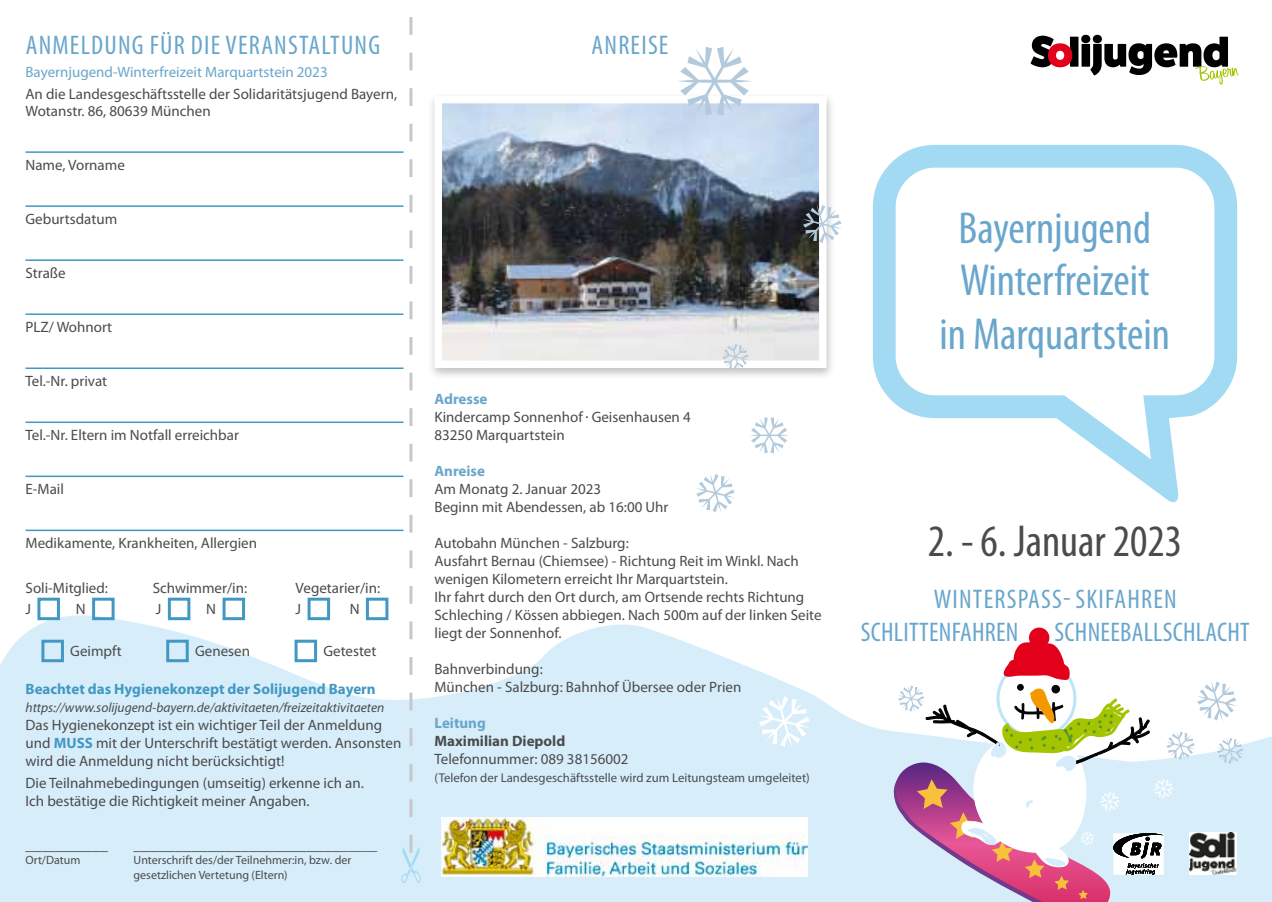
<style>
.page{position:relative;width:1272px;height:902px;background:#fff}
.page>*{position:absolute;margin:0;border:0;box-sizing:border-box;transform-origin:0 0}
.t1{font:condensed 45px/53.2px "Myriad Pro";color:#69a6cc;text-align:center}
.t2{font:condensed 45px "Myriad Pro";color:#4b4b4d}
.t3{font:condensed 27px/32.4px "Myriad Pro";letter-spacing:.045em;color:#69a6cc}
.t4{font:condensed 27px "Myriad Pro";letter-spacing:.01em;color:#69a6cc}
.t5{font:16.5px "Myriad Pro";color:#4b4b4d}
.t6{font:15px/18px "Myriad Pro";color:#4b4b4d}
.t7{font:15px "Myriad Pro";color:#69a6cc}
.t8{font:700 15px "Myriad Pro";color:#4298c3}
.t9{font:700 15px "Myriad Pro";color:#4b4b4d}
.t10{font:700 15px "Myriad Pro";color:#69a6cc}
.t11{font:italic 13.5px "Myriad Pro";color:#4b4b4d}
.t12{font:12.75px "Myriad Pro";color:#4b4b4d}
.t13{font:12px/14.4px "Myriad Pro";color:#4b4b4d}
.s1{font-weight:700;color:#4298c3}
.s2{font-size:15px}
.s3{font-weight:700;color:#69a6cc}
.s4{font-weight:700}
</style>
<div class="page">
<svg style="left:0;top:597px;width:1271px;height:304px;fill:#d7eefa"></svg>
<div style="left:427px;top:92px;width:408px;height:288px;background:#000;opacity:.25"></div>
<img style="left:443px;top:105px;width:374px;height:254px">
<div style="left:434px;top:96px;width:392px;height:272px;border:8px solid #fff"></div>
<hr style="left:26px;top:151px;width:377px;height:2px;background:#4298c3">
<hr style="left:26px;top:205px;width:377px;height:2px;background:#4298c3">
<hr style="left:26px;top:259px;width:377px;height:2px;background:#4298c3">
<hr style="left:26px;top:313px;width:377px;height:2px;background:#4298c3">
<hr style="left:26px;top:367px;width:377px;height:2px;background:#4298c3">
<hr style="left:26px;top:421px;width:377px;height:2px;background:#4298c3">
<hr style="left:26px;top:475px;width:377px;height:2px;background:#4298c3">
<hr style="left:26px;top:529px;width:377px;height:2px;background:#4298c3">
<div style="left:37px;top:597px;width:23px;height:23px;border:3px solid #4298c3"></div>
<div style="left:92px;top:597px;width:23px;height:23px;border:3px solid #4298c3"></div>
<div style="left:168px;top:597px;width:22px;height:23px;border:3px solid #4298c3"></div>
<div style="left:222px;top:597px;width:23px;height:23px;border:3px solid #4298c3"></div>
<div style="left:307px;top:597px;width:23px;height:23px;border:3px solid #4298c3"></div>
<div style="left:366px;top:597px;width:22px;height:23px;border:3px solid #4298c3"></div>
<div style="left:41px;top:639px;width:23px;height:23px;border:3px solid #4298c3"></div>
<div style="left:166px;top:639px;width:23px;height:23px;border:3px solid #4298c3"></div>
<div style="left:294px;top:639px;width:23px;height:23px;border:3px solid #4298c3"></div>
<svg style="left:757px;top:695px;width:54px;height:52px"></svg>
<svg style="left:722px;top:343px;width:27px;height:27px"></svg>
<svg style="left:750px;top:417px;width:38px;height:36px"></svg>
<svg style="left:676px;top:47px;width:76px;height:69px"></svg>
<svg style="left:696px;top:474px;width:39px;height:38px"></svg>
<svg style="left:802px;top:204px;width:40px;height:40px"></svg>
<svg style="left:401px;top:17px;width:20px;height:865px"></svg>
<div style="left:1069px;top:37px;width:9px;height:30px;background:#000"></div>
<svg style="left:1030px;top:36px;width:42px;height:31px"></svg>
<svg style="left:1081px;top:35px;width:157px;height:50px"></svg>
<svg style="left:872px;top:145px;width:365px;height:358px"></svg>
<div style="left:1028px;top:627px;width:21px;height:21px;background:#e2001a;border-radius:50%"></div>
<svg style="left:885px;top:641px;width:358px;height:260px"></svg>
<img style="left:441px;top:817px;width:366px;height:59px">
<h2 class="t3" style="left:26px;top:29px;width:356px">ANMELDUNG FÜR DIE VERANSTALTUNG</h2>
<p class="t7" style="left:26px;top:63px;width:304px">Bayernjugend-Winterfreizeit Marquartstein 2023</p>
<p class="t6" style="left:26px;top:86px;width:373px;line-height:16.5px">An die Landesgeschäftsstelle der Solidaritätsjugend Bayern,<br>Wotanstr. 86, 80639 München</p>
<p class="t6" style="left:26px;top:156px;width:101px">Name, Vorname</p>
<p class="t6" style="left:26px;top:210px;width:93px">Geburtsdatum</p>
<p class="t6" style="left:26px;top:264px;width:42px">Straße</p>
<p class="t6" style="left:26px;top:318px;width:88px">PLZ/ Wohnort</p>
<p class="t6" style="left:26px;top:372px;width:83px">Tel.-Nr. privat</p>
<p class="t6" style="left:26px;top:426px;width:215px">Tel.-Nr. Eltern im Notfall erreichbar</p>
<p class="t6" style="left:26px;top:480px;width:40px">E-Mail</p>
<p class="t6" style="left:26px;top:534px;width:233px">Medikamente, Krankheiten, Allergien</p>
<p class="t6" style="left:26px;top:579px;width:84px">Soli-Mitglied:</p>
<p class="t6" style="left:153px;top:579px;width:96px">Schwimmer/in:</p>
<p class="t6" style="left:296px;top:579px;width:86px">Vegetarier/in:</p>
<p class="t6" style="left:26px;top:600px;width:7px">J</p>
<p class="t6" style="left:76px;top:600px;width:11px">N</p>
<p class="t6" style="left:156px;top:600px;width:7px">J</p>
<p class="t6" style="left:206px;top:600px;width:11px">N</p>
<p class="t6" style="left:296px;top:600px;width:7px">J</p>
<p class="t6" style="left:350px;top:600px;width:11px">N</p>
<p class="t6" style="left:70px;top:642px;width:53px">Geimpft</p>
<p class="t6" style="left:195px;top:642px;width:56px">Genesen</p>
<p class="t6" style="left:323px;top:642px;width:54px">Getestet</p>
<p class="t8" style="left:26px;top:678px;width:352px">Beachtet das Hygienekonzept der Solijugend Bayern</p>
<p class="t11" style="left:26px;top:698px;width:360px">https://www.solijugend-bayern.de/aktivitaeten/freizeitaktivitaeten</p>
<p class="t6" style="left:26px;top:715px;width:377px">Das Hygienekonzept ist ein wichtiger Teil der Anmeldung und <span class="s1">MUSS</span> mit der Unterschrift bestätigt werden. Ansonsten wird die Anmeldung nicht berücksichtigt!</p>
<p class="t6" style="left:26px;top:774px;width:340px">Die Teilnahmebedingungen (umseitig) erkenne ich an.<br>Ich bestätige die Richtigkeit meiner Angaben.</p>
<p class="t5" style="left:26px;top:834px;width:84px">__________</p>
<p class="t5" style="left:134px;top:834px;width:245px">_________________________<span class="s2">_____</span></p>
<p class="t13" style="left:26px;top:852px;width:56px">Ort/Datum</p>
<p class="t13" style="left:134px;top:852px;width:219px">Unterschrift des/der Teilnehmer:in, bzw. der gesetzlichen Vertetung (Eltern)</p>
<h2 class="t3" style="left:591px;top:29px;width:78px">ANREISE</h2>
<p class="t6" style="left:434px;top:390px;width:258px"><span class="s3">Adresse<br></span>Kindercamp Sonnenhof <span class="s4">.</span> Geisenhausen 4<br>83250 Marquartstein</p>
<p class="t10" style="left:434px;top:461px;width:52px">Anreise</p>
<p class="t6" style="left:434px;top:480px;width:235px">Am Monatg 2. Januar 2023<br>Beginn mit Abendessen, ab 16:00 Uhr</p>
<p class="t6" style="left:434px;top:534px;width:388px">Autobahn München - Salzburg:<br>Ausfahrt Bernau (Chiemsee) - Richtung Reit im Winkl. Nach wenigen Kilometern erreicht Ihr Marquartstein.<br>Ihr fahrt durch den Ort durch, am Ortsende rechts Richtung Schleching / Kössen abbiegen. Nach 500m auf der linken Seite liegt der Sonnenhof.</p>
<p class="t6" style="left:434px;top:660px;width:308px">Bahnverbindung:<br>München - Salzburg: Bahnhof Übersee oder Prien</p>
<p class="t10" style="left:434px;top:713px;width:53px">Leitung</p>
<p class="t9" style="left:434px;top:731px;width:132px">Maximilian Diepold</p>
<p class="t6" style="left:434px;top:750px;width:195px">Telefonnummer: 089 38156002</p>
<p class="t12" style="left:434px;top:770px;width:377px">(Telefon der Landesgeschäftsstelle wird zum Leitungsteam umgeleitet)</p>
<h1 class="t1" style="left:939px;top:201px;width:232px">BAYERNJUGEND<br>WINTERFREIZEIT<br>IN MARQUARTSTEIN</h1>
<h1 class="t2" style="left:927px;top:514px;width:256px">2. - 6. JANUAR 2023</h1>
<h2 class="t3" style="left:860px;top:583px;width:317px;text-indent:73px">WINTERSPASS- SKIFAHREN<br>SCHLITTENFAHREN</h2>
<h2 class="t4" style="left:1054px;top:615px;width:197px">SCHNEEBALLSCHLACHT</h2>
</div>
